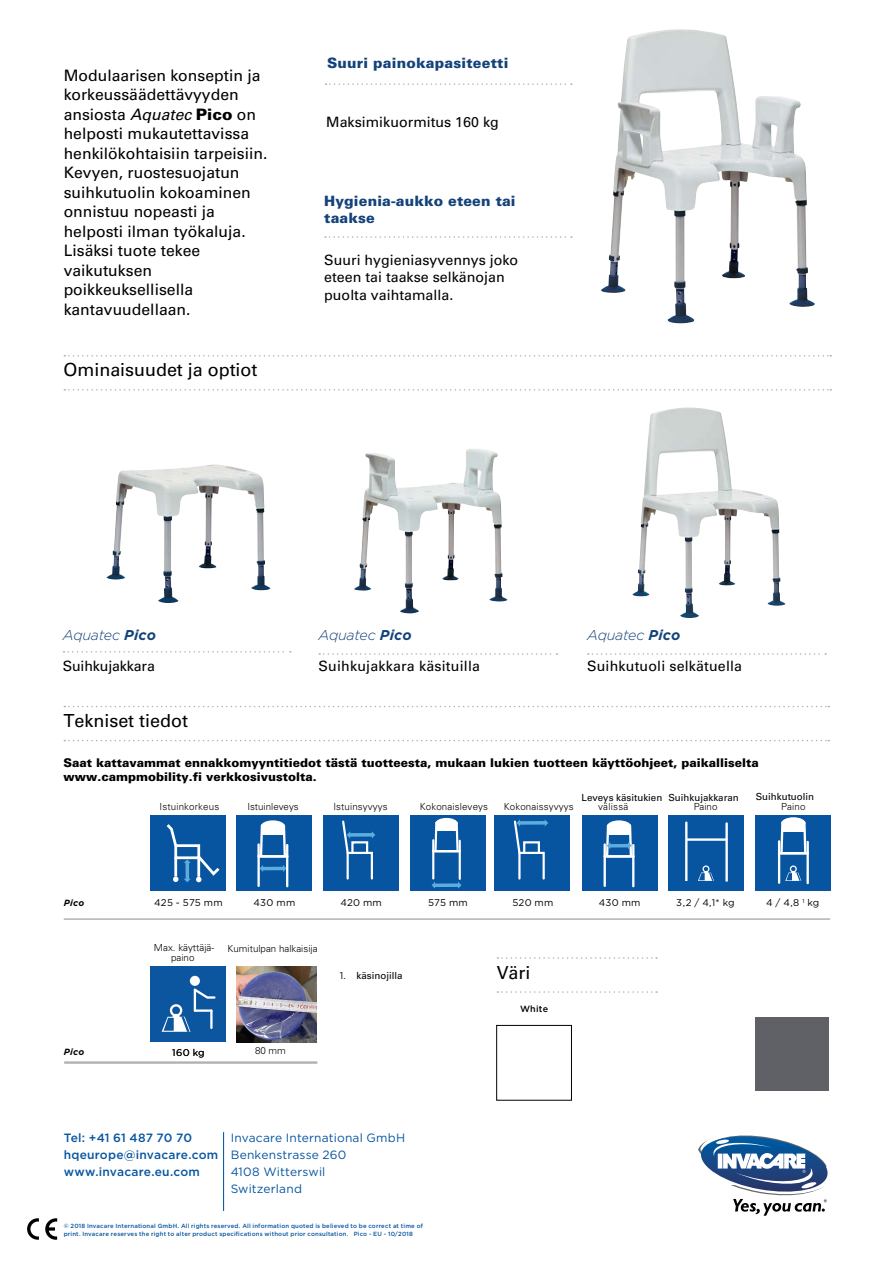
<style>
.page{position:relative;width:893px;height:1263px;background:#fff}
.page>*{position:absolute;margin:0;border:0;box-sizing:border-box;transform-origin:0 0}
.t1{font:18px "Univers LT Std";letter-spacing:-.005em;color:#000}
.t2{font:15.75px/19.5px "Univers LT Std";color:#000}
.t3{font:14.25px/17.2px "Univers LT Std";color:#000}
.t4{font:900 14.25px/17.2px "Univers LT Std";letter-spacing:.01em;color:#14427a}
.t5{font:italic 300 14.25px "Gotham";letter-spacing:-.015em;color:#14427a}
.t6{font:900 12px/14.4px "Univers LT Std";color:#000}
.t7{font:12px/17.2px "Gotham";letter-spacing:.015em;color:#0755a0}
.t8{font:500 12px/17.2px "Gotham";letter-spacing:.02em;color:#0755a0}
.t9{font:300 9.75px/10.5px "Univers LT Std";letter-spacing:.01em;color:#000;text-align:center}
.t10{font:9.75px "Gotham";letter-spacing:.025em;color:#000}
.t11{font:9.75px "Univers LT Std";color:#000}
.t12{font:italic 700 9px "Gotham";letter-spacing:.03em;color:#000}
.t13{font:500 9px "Gotham";letter-spacing:.025em;color:#000}
.t14{font:500 6px/7.2px "Gotham";letter-spacing:.025em;color:#0755a0}
.s1{font-style:italic}
.s2{font-weight:900}
.s3{font-weight:700}
.s4{font-family:"Gotham"}
</style>
<div class="page">
<svg style="left:45px;top:1218px;width:12px;height:22px"></svg>
<svg style="left:27px;top:1218px;width:12px;height:22px"></svg>
<hr style="left:223px;top:1132px;width:1px;height:79px;background:#0755a0">
<hr style="left:64px;top:918px;width:766px;height:2px;background:#b2b1b1">
<hr style="left:64px;top:1061px;width:253px;height:3px;background:#b2b1b1">
<svg style="left:64px;top:355px;width:767px;height:2px"></svg>
<svg style="left:64px;top:389px;width:767px;height:2px"></svg>
<svg style="left:64px;top:706px;width:765px;height:1px"></svg>
<svg style="left:64px;top:740px;width:765px;height:1px"></svg>
<div style="left:755px;top:1017px;width:74px;height:74px;background:#5f6167"></div>
<svg style="left:497px;top:957px;width:160px;height:2px"></svg>
<svg style="left:497px;top:991px;width:160px;height:2px"></svg>
<div style="left:582px;top:815px;width:76px;height:76px;background:#0755a0"></div>
<hr style="left:632px;top:856px;width:2px;height:30px;background:#fff">
<hr style="left:604px;top:856px;width:2px;height:30px;background:#fff">
<svg style="left:607px;top:820px;width:24px;height:12px"></svg>
<svg style="left:604px;top:823px;width:30px;height:36px"></svg>
<div style="left:150px;top:815px;width:76px;height:76px;background:#0755a0"></div>
<svg style="left:166px;top:824px;width:54px;height:58px"></svg>
<div style="left:236px;top:815px;width:76px;height:76px;background:#0755a0"></div>
<svg style="left:260px;top:865px;width:26px;height:7px"></svg>
<hr style="left:286px;top:856px;width:2px;height:30px;background:#fff">
<hr style="left:257px;top:856px;width:3px;height:30px;background:#fff">
<svg style="left:261px;top:820px;width:24px;height:12px"></svg>
<svg style="left:257px;top:823px;width:31px;height:36px"></svg>
<div style="left:323px;top:815px;width:75px;height:76px;background:#0755a0"></div>
<svg style="left:342px;top:820px;width:33px;height:35px"></svg>
<div style="left:347px;top:852px;width:26px;height:28px;border:2px solid #fff"></div>
<div style="left:351px;top:841px;width:17px;height:12px;border:2px solid #fff"></div>
<div style="left:410px;top:815px;width:75px;height:76px;background:#0755a0"></div>
<svg style="left:432px;top:882px;width:30px;height:7px"></svg>
<hr style="left:459px;top:851px;width:2px;height:28px;background:#fff">
<hr style="left:432px;top:850px;width:2px;height:28px;background:#fff">
<svg style="left:435px;top:818px;width:23px;height:10px"></svg>
<svg style="left:432px;top:820px;width:29px;height:33px"></svg>
<div style="left:495px;top:815px;width:75px;height:76px;background:#0755a0"></div>
<svg style="left:513px;top:820px;width:35px;height:32px"></svg>
<div style="left:518px;top:852px;width:27px;height:28px;border:2px solid #fff"></div>
<div style="left:523px;top:841px;width:17px;height:12px;border:2px solid #fff"></div>
<div style="left:150px;top:966px;width:76px;height:75px;background:#0c56a0"></div>
<div style="left:172px;top:1014px;width:8px;height:7px;background:#fff;border-radius:50%"></div>
<div style="left:170px;top:1004px;width:12px;height:13px;border:2px solid #fff;border-radius:50%"></div>
<svg style="left:162px;top:1017px;width:29px;height:15px"></svg>
<div style="left:190px;top:976px;width:10px;height:10px;background:#fff;border-radius:50%"></div>
<hr style="left:194px;top:990px;width:2px;height:21px;background:#fff">
<svg style="left:193px;top:988px;width:23px;height:12px"></svg>
<hr style="left:195px;top:1009px;width:16px;height:3px;background:#fff">
<hr style="left:210px;top:1011px;width:3px;height:17px;background:#fff">
<div style="left:755px;top:815px;width:76px;height:76px;background:#0755a0"></div>
<div style="left:790px;top:865px;width:7px;height:7px;border:1px solid #fff;border-radius:50%"></div>
<svg style="left:785px;top:871px;width:16px;height:10px"></svg>
<hr style="left:806px;top:853px;width:3px;height:30px;background:#fff">
<hr style="left:778px;top:852px;width:2px;height:31px;background:#fff">
<svg style="left:781px;top:817px;width:24px;height:12px"></svg>
<svg style="left:778px;top:820px;width:31px;height:35px"></svg>
<div style="left:668px;top:815px;width:76px;height:76px;background:#0755a0"></div>
<div style="left:702px;top:865px;width:7px;height:7px;border:1px solid #fff;border-radius:50%"></div>
<svg style="left:698px;top:871px;width:16px;height:10px"></svg>
<hr style="left:725px;top:839px;width:3px;height:42px;background:#fff">
<hr style="left:685px;top:838px;width:2px;height:43px;background:#fff">
<svg style="left:685px;top:823px;width:2px;height:15px"></svg>
<hr style="left:686px;top:838px;width:41px;height:3px;background:#fff">
<hr style="left:725px;top:823px;width:3px;height:16px;background:#fff">
<svg style="left:698px;top:1135px;width:130px;height:81px"></svg>
<div style="left:496px;top:1025px;width:76px;height:75px;border:1px solid #000"></div>
<img style="left:354px;top:449px;width:140px;height:164px">
<img style="left:632px;top:407px;width:153px;height:211px">
<img style="left:107px;top:464px;width:163px;height:139px">
<svg style="left:64px;top:651px;width:227px;height:1px"></svg>
<svg style="left:319px;top:653px;width:238px;height:2px"></svg>
<svg style="left:588px;top:653px;width:238px;height:2px"></svg>
<img style="left:601px;top:29px;width:130px;height:294px">
<svg style="left:325px;top:83px;width:247px;height:2px"></svg>
<svg style="left:325px;top:236px;width:247px;height:2px"></svg>
<img style="left:236px;top:966px;width:81px;height:77px">
<p class="t2" style="left:64px;top:65px;width:205px">Modulaarisen konseptin ja korkeussäädettävyyden ansiosta <span class="s1">Aquatec</span> <span class="s2">Pico</span> on helposti mukautettavissa henkilökohtaisiin tarpeisiin.<br>Kevyen, ruostesuojatun suihkutuolin kokoaminen onnistuu nopeasti ja helposti ilman työkaluja.<br>Lisäksi tuote tekee vaikutuksen poikkeuksellisella kantavuudellaan.</p>
<p class="t1" style="left:64px;top:359px;width:195px">Ominaisuudet ja optiot</p>
<p class="t4" style="left:327px;top:54px;width:183px">Suuri painokapasiteetti</p>
<p class="t3" style="left:326px;top:114px;width:174px">Maksimikuormitus 160 kg</p>
<p class="t4" style="left:324px;top:192px;width:193px">Hygienia-aukko eteen tai taakse</p>
<p class="t3" style="left:324px;top:252px;width:196px">Suuri hygieniasyvennys joko eteen tai taakse selkänojan puolta vaihtamalla.</p>
<p class="t5" style="left:63px;top:626px;width:95px">Aquatec <span class="s3">Pico</span></p>
<p class="t3" style="left:63px;top:658px;width:94px">Suihkujakkara</p>
<p class="t5" style="left:318px;top:626px;width:95px">Aquatec <span class="s3">Pico</span></p>
<p class="t3" style="left:318px;top:658px;width:163px">Suihkujakkara käsituilla</p>
<p class="t5" style="left:587px;top:626px;width:95px">Aquatec <span class="s3">Pico</span></p>
<p class="t3" style="left:587px;top:658px;width:157px">Suihkutuoli selkätuella</p>
<p class="t1" style="left:64px;top:710px;width:126px">Tekniset tiedot</p>
<p class="t6" style="left:64px;top:755px;width:697px">Saat kattavammat ennakkomyyntitiedot tästä tuotteesta, mukaan lukien tuotteen käyttöohjeet, paikalliselta www.campmobility.fi verkkosivustolta.</p>
<p class="t11" style="left:756px;top:790px;width:60px">Suihkutuolin</p>
<p class="t11" style="left:668px;top:791px;width:72px">Suihkujakkaran</p>
<p class="t9" style="left:694px;top:801px;width:25px">Paino</p>
<p class="t11" style="left:582px;top:791px;width:82px">Leveys käsitukien</p>
<p class="t9" style="left:160px;top:801px;width:61px">Istuinkorkeus</p>
<p class="t9" style="left:247px;top:801px;width:53px">Istuinleveys</p>
<p class="t9" style="left:333px;top:801px;width:56px">Istuinsyvyys</p>
<p class="t9" style="left:420px;top:801px;width:70px">Kokonaisleveys</p>
<p class="t9" style="left:598px;top:801px;width:32px">välissä</p>
<p class="t9" style="left:504px;top:801px;width:71px">Kokonaissyvyys</p>
<p class="t9" style="left:781px;top:801px;width:26px">Paino</p>
<p class="t12" style="left:64px;top:896px;width:22px">Pico</p>
<p class="t10" style="left:154px;top:896px;width:70px">425 - 575 mm</p>
<p class="t10" style="left:253px;top:896px;width:43px">430 mm</p>
<p class="t10" style="left:340px;top:896px;width:43px">420 mm</p>
<p class="t10" style="left:428px;top:896px;width:41px">575 mm</p>
<p class="t10" style="left:512px;top:896px;width:42px">520 mm</p>
<p class="t10" style="left:766px;top:896px;width:55px">4 / 4,8 <sup>1</sup> kg</p>
<p class="t10" style="left:676px;top:896px;width:60px">3,2 / 4,1* kg</p>
<p class="t10" style="left:599px;top:896px;width:43px">430 mm</p>
<p class="t12" style="left:64px;top:1046px;width:22px">Pico</p>
<p class="t9" style="left:154px;top:942px;width:62px">Max. käyttäjä&shy;paino</p>
<p class="t9" style="left:228px;top:943px;width:91px">Kumitulpan halkaisija</p>
<p class="t11" style="left:340px;top:970px;width:64px"><span class="s4">1.</span> käsinojilla</p>
<p class="t10" style="left:172px;top:1046px;width:34px">160 kg</p>
<p class="t9" style="left:255px;top:1045px;width:32px">80 mm</p>
<p class="t8" style="left:64px;top:1129px;width:156px">Tel: +41 61 487 70 70 hqeurope@invacare.com www.invacare.eu.com</p>
<p class="t7" style="left:231px;top:1128px;width:176px">Invacare International GmbH<br>Benkenstrasse 260<br>4108 Witterswil<br>Switzerland</p>
<p class="t14" style="left:64px;top:1222px;width:361px">© 2018 Invacare International GmbH. All rights reserved. All information quoted is believed to be correct at time of print. Invacare reserves the right to alter product specifications without prior consultation. Pico - EU - 10/2018</p>
<p class="t1" style="left:497px;top:961px;width:35px">Väri</p>
<p class="t13" style="left:520px;top:1003px;width:30px">White</p>
</div>
